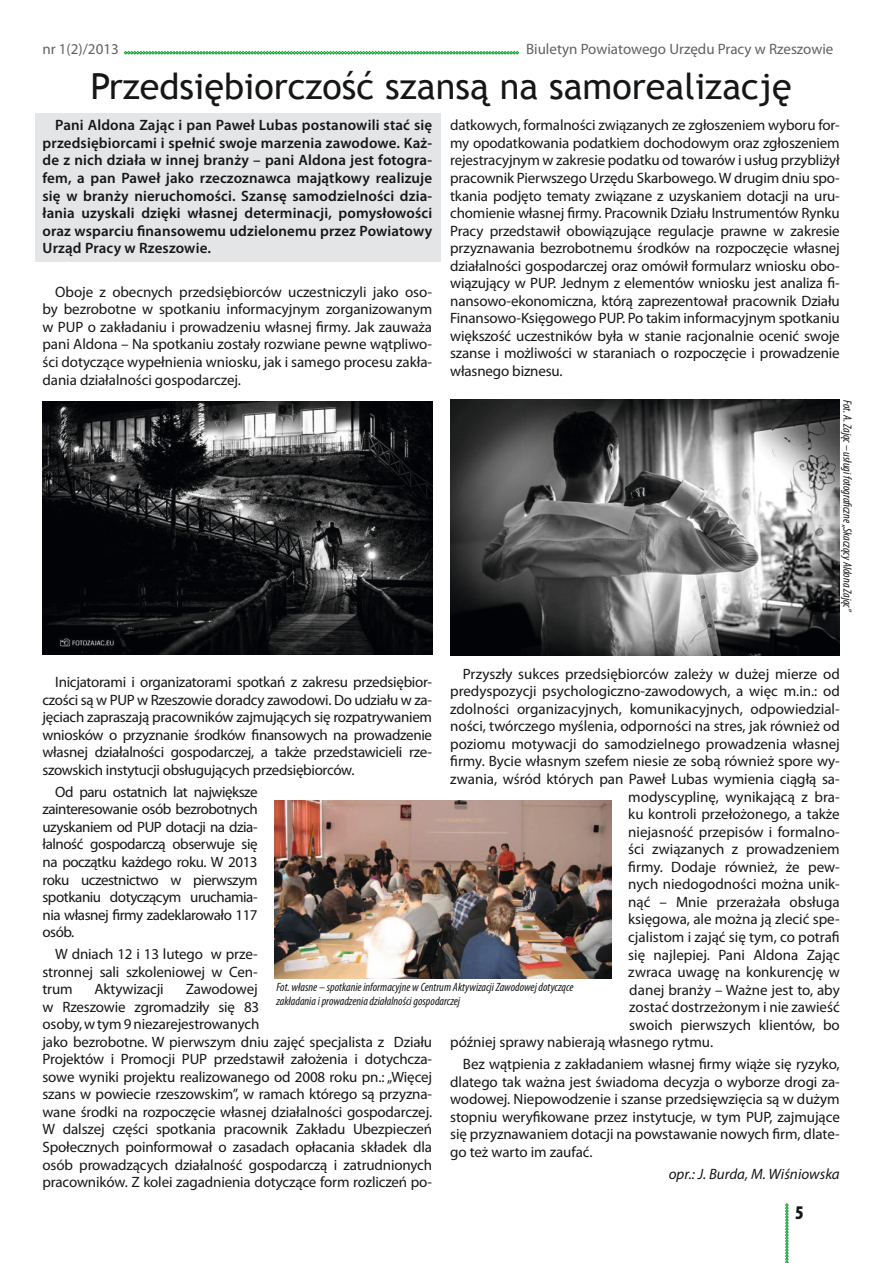
<style>
.page{position:relative;width:893px;height:1263px;background:#fff}
.page>*{position:absolute;margin:0;border:0;box-sizing:border-box;transform-origin:0 0}
.t1{font:36px "Trebuchet MS";color:#151616}
.t2{font:900 condensed 19.5px "Myriad Pro";color:#151616}
.t3{font:15px/17.5px "Myriad Pro";letter-spacing:-.005em;color:#151616;text-align:justify}
.t4{font:600 15px/17.5px "Myriad Pro";letter-spacing:.01em;color:#151616;text-align:justify}
.t5{font:15px "Myriad Pro";color:#626061}
.t6{font:italic 15px "Myriad Pro";color:#151616}
.t7{font:italic condensed 12px/14.4px "Myriad Pro";color:#151616}
</style>
<div class="page">
<svg style="left:124px;top:51px;width:395px;height:3px"></svg>
<svg style="left:785px;top:1203px;width:3px;height:60px"></svg>
<div style="left:35px;top:114px;width:405px;height:148px;background:#e4e5e6"></div>
<img style="left:275px;top:801px;width:336px;height:177px">
<img style="left:450px;top:400px;width:390px;height:256px">
<img style="left:43px;top:401px;width:389px;height:254px">
<p class="t5" style="left:43px;top:39px;width:78px">nr 1(2)/2013</p>
<p class="t5" style="left:526px;top:39px;width:309px">Biuletyn Powiatowego Urzędu Pracy w Rzeszowie</p>
<h1 class="t1" style="left:90px;top:65px;width:703px">Przedsiębiorczość szansą na samorealizację</h1>
<p class="t4" style="left:43px;top:116px;width:391px;text-indent:13px">Pani Aldona Zając i pan Paweł Lubas postanowili stać się przedsiębiorcami i spełnić swoje marzenia zawodowe. Każ&shy;de z nich działa w innej branży – pani Aldona jest fotogra&shy;fem, a pan Paweł jako rzeczoznawca majątkowy realizuje się w branży nieruchomości. Szansę samodzielności dzia&shy;łania uzyskali dzięki własnej determinacji, pomysłowości oraz wsparciu finansowemu udzielonemu przez Powiatowy Urząd Pracy w Rzeszowie.</p>
<p class="t3" style="left:43px;top:283px;width:391px;text-indent:13px">Oboje z obecnych przedsiębiorców uczestniczyli jako oso&shy;by bezrobotne w spotkaniu informacyjnym zorganizowanym w PUP o zakładaniu i prowadzeniu własnej firmy. Jak zauważa pani Aldona – Na spotkaniu zostały rozwiane pewne wątpliwo&shy;ści dotyczące wypełnienia wniosku, jak i samego procesu zakła&shy;dania działalności gospodarczej.</p>
<p class="t3" style="left:450px;top:116px;width:391px">datkowych, formalności związanych ze zgłoszeniem wyboru for&shy;my opodatkowania podatkiem dochodowym oraz zgłoszeniem rejestracyjnym w zakresie podatku od towarów i usług przybliżył pracownik Pierwszego Urzędu Skarbowego. W drugim dniu spo&shy;tkania podjęto tematy związane z uzyskaniem dotacji na uru&shy;chomienie własnej firmy. Pracownik Działu Instrumentów Rynku Pracy przedstawił obowiązujące regulacje prawne w zakresie przyznawania bezrobotnemu środków na rozpoczęcie własnej działalności gospodarczej oraz omówił formularz wniosku obo&shy;wiązujący w PUP. Jednym z elementów wniosku jest analiza fi&shy;nansowo-ekonomiczna, którą zaprezentował pracownik Działu Finansowo-Księgowego PUP. Po takim informacyjnym spotkaniu większość uczestników była w stanie racjonalnie ocenić swoje szanse i możliwości w staraniach o rozpoczęcie i prowadzenie własnego biznesu.</p>
<p class="t7" style="left:855px;top:400px;width:214px;rotate:90deg">Fot. A. Zając – usługi fotograficzne „Skaczący Aldona Zając”</p>
<p class="t3" style="left:463px;top:665px;width:378px">Przyszły sukces przedsiębiorców zależy w dużej mierze od</p>
<p class="t3" style="left:450px;top:682px;width:391px">predyspozycji psychologiczno-zawodowych, a więc m.in.: od</p>
<p class="t3" style="left:450px;top:700px;width:391px">zdolności organizacyjnych, komunikacyjnych, odpowiedzial-</p>
<p class="t3" style="left:450px;top:717px;width:391px">ności, twórczego myślenia, odporności na stres, jak również od</p>
<p class="t3" style="left:450px;top:735px;width:391px">poziomu motywacji do samodzielnego prowadzenia własnej</p>
<p class="t3" style="left:450px;top:752px;width:391px">firmy. Bycie własnym szefem niesie ze sobą również spore wy-</p>
<p class="t3" style="left:450px;top:770px;width:391px">zwania, wśród których pan Paweł Lubas wymienia ciągłą sa-</p>
<p class="t3" style="left:628px;top:787px;width:213px">modyscyplinę, wynikającą z bra-</p>
<p class="t3" style="left:628px;top:805px;width:213px">ku kontroli przełożonego, a także</p>
<p class="t3" style="left:628px;top:822px;width:213px">niejasność przepisów i formalno-</p>
<p class="t3" style="left:628px;top:840px;width:213px">ści związanych z prowadzeniem</p>
<p class="t3" style="left:628px;top:858px;width:213px">firmy. Dodaje również, że pew-</p>
<p class="t3" style="left:628px;top:875px;width:213px">nych niedogodności można unik-</p>
<p class="t3" style="left:628px;top:893px;width:213px">nąć – Mnie przerażała obsługa</p>
<p class="t3" style="left:628px;top:910px;width:213px">księgowa, ale można ją zlecić spe-</p>
<p class="t3" style="left:628px;top:928px;width:213px">cjalistom i zająć się tym, co potrafi</p>
<p class="t3" style="left:628px;top:945px;width:213px">się najlepiej. Pani Aldona Zając</p>
<p class="t3" style="left:628px;top:963px;width:213px">zwraca uwagę na konkurencję w</p>
<p class="t3" style="left:629px;top:980px;width:212px">danej branży – Ważne jest to, aby</p>
<p class="t3" style="left:629px;top:998px;width:212px">zostać dostrzeżonym i nie zawieść</p>
<p class="t3" style="left:629px;top:1016px;width:212px">swoich pierwszych klientów, bo</p>
<p class="t3" style="left:450px;top:1033px;width:264px">później sprawy nabierają własnego rytmu.</p>
<p class="t3" style="left:450px;top:1055px;width:391px;text-indent:13px">Bez wątpienia z zakładaniem własnej firmy wiąże się ryzyko, dlatego tak ważna jest świadoma decyzja o wyborze drogi za&shy;wodowej. Niepowodzenie i szanse przedsięwzięcia są w dużym stopniu weryfikowane przez instytucje, w tym PUP, zajmujące się przyznawaniem dotacji na powstawanie nowych firm, dlate&shy;go też warto im zaufać.</p>
<p class="t6" style="left:669px;top:1164px;width:173px">opr.: J. Burda, M. Wiśniowska</p>
<p class="t3" style="left:42px;top:673px;width:391px;text-indent:13px">Inicjatorami i organizatorami spotkań z zakresu przedsiębior&shy;czości są w PUP w Rzeszowie doradcy zawodowi. Do udziału w za&shy;jęciach zapraszają pracowników zajmujących się rozpatrywaniem wniosków o przyznanie środków finansowych na prowadzenie własnej działalności gospodarczej, a także przedstawicieli rze&shy;szowskich instytucji obsługujących przedsiębiorców.</p>
<p class="t3" style="left:42px;top:783px;width:217px;text-indent:13px">Od paru ostatnich lat największe zainteresowanie osób bezrobotnych uzyskaniem od PUP dotacji na dzia&shy;łalność gospodarczą obserwuje się na początku każdego roku. W 2013 roku uczestnictwo w pierwszym spotkaniu dotyczącym uruchamia&shy;nia własnej firmy zadeklarowało 117 osób.</p>
<p class="t3" style="left:42px;top:945px;width:217px;text-indent:13px">W dniach 12 i 13 lutego w prze&shy;stronnej sali szkoleniowej w Cen&shy;trum</p>
<p class="t7" style="left:276px;top:979px;width:299px">Fot. własne – spotkanie informacyjne w Centrum Aktywizacji Zawodowej dotyczące zakładania i prowadzenia działalności gospodarczej</p>
<p class="t3" style="left:42px;top:980px;width:391px;text-align:left;text-indent:143px">Zawodowej<br>w Rzeszowie zgromadziły się 83<br>osoby, w tym 9 niezarejestrowanych<br>jako bezrobotne. W pierwszym dniu zajęć specjalista z Działu Projektów i Promocji PUP przedstawił założenia i dotychcza&shy;sowe wyniki projektu realizowanego od 2008 roku pn.: „Więcej szans w powiecie rzeszowskim”, w ramach którego są przyzna&shy;wane środki na rozpoczęcie własnej działalności gospodarczej.<br>W dalszej części spotkania pracownik Zakładu Ubezpieczeń Społecznych poinformował o zasadach opłacania składek dla osób prowadzących działalność gospodarczą i zatrudnionych pracowników. Z kolei zagadnienia dotyczące form rozliczeń po-</p>
<p class="t3" style="left:95px;top:980px;width:71px">Aktywizacji</p>
<h2 class="t2" style="left:795px;top:1199px;width:10px">5</h2>
</div>
